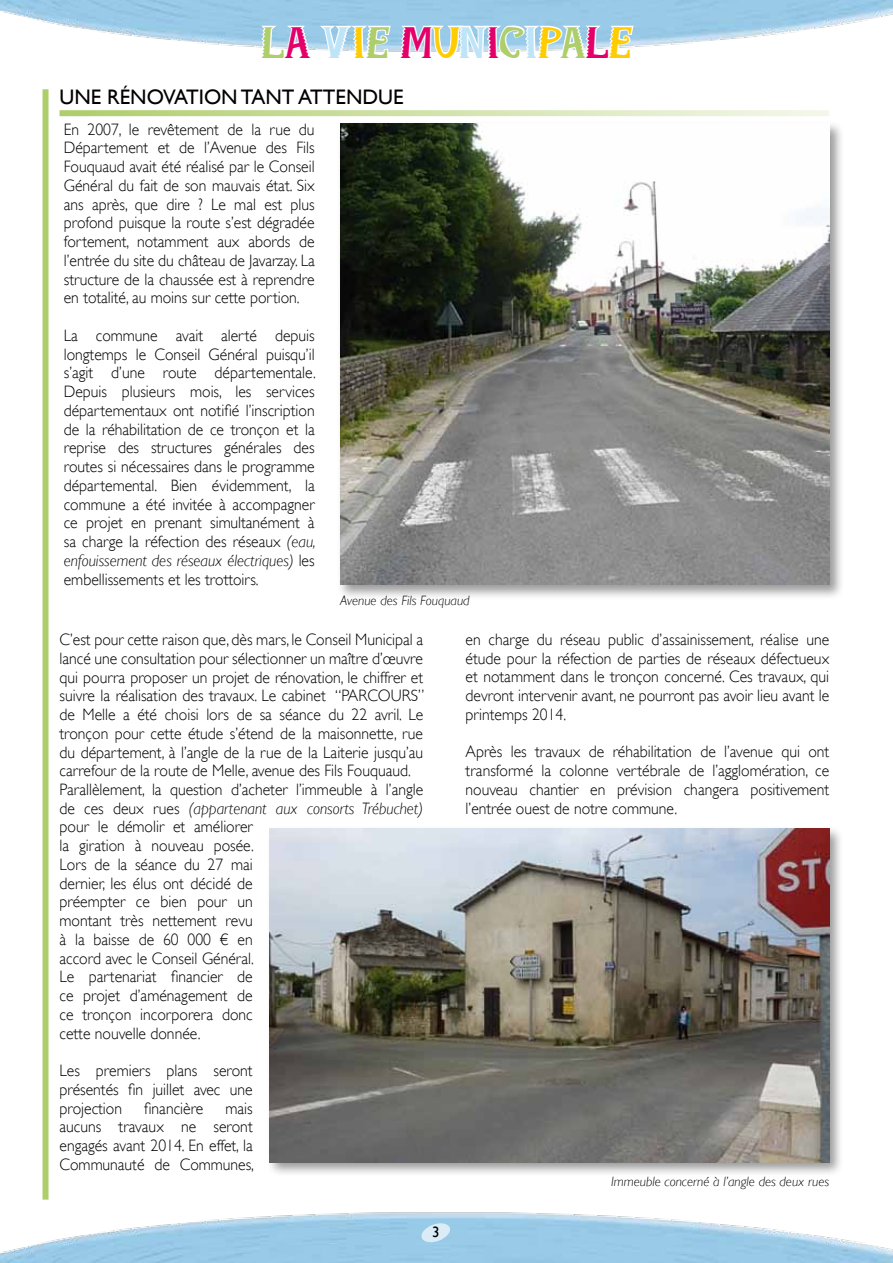
<style>
.page{position:relative;width:893px;height:1263px;background:#fff}
.page>*{position:absolute;margin:0;border:0;box-sizing:border-box;transform-origin:0 0}
.t1{font:800 48px "Maraca";color:#aecd6b}
.t2{font:21px "Gill Sans";color:#000}
.t3{font:300 16.5px/18.8px "Gill Sans";color:#000;text-align:justify;scale:.95 1}
.t4{font:15px "Gill Sans";color:#000}
.t5{font:italic 300 13.5px "Gill Sans";color:#000}
.s1{color:#e3006a}
.s2{color:#bde4f7}
.s3{color:#fecc00}
.s4{font-style:italic}
</style>
<div class="page">
<img style="left:0;top:1212px;width:893px;height:51px">
<img style="left:0;top:0;width:893px;height:47px">
<img style="left:420px;top:1223px;width:31px;height:19px">
<div style="left:43px;top:89px;width:6px;height:1110px;background:#aecd6b"></div>
<svg style="left:60px;top:110px;width:769px;height:6px"></svg>
<svg style="left:256px;top:18px;width:379px;height:34px"></svg>
<div style="left:337px;top:120px;width:507px;height:480px;background:#000;opacity:.4"></div>
<img style="left:340px;top:123px;width:489px;height:462px">
<div style="left:267px;top:825px;width:578px;height:353px;background:#000;opacity:.4"></div>
<img style="left:270px;top:828px;width:559px;height:334px">
<h1 class="t1" style="left:262px;top:18px;width:371px">L<span class="s1">A</span> <span class="s2">V</span><span class="s3">I</span>E <span class="s1">M</span><span class="s3">U</span><span class="s2">N</span><span class="s1">I</span>C<span class="s2">I</span><span class="s3">P</span>A<span class="s1">L</span><span class="s3">E</span></h1>
<p class="t2" style="left:60px;top:84px;width:346px">UNE RÉNOVATION TANT ATTENDUE</p>
<p class="t3" style="left:64px;top:120px;width:266px">En 2007, le revêtement de la rue du Département et de l’Avenue des Fils Fouquaud avait été réalisé par le Conseil Général du fait de son mauvais état. Six ans après, que dire ? Le mal est plus profond puisque la route s’est dégradée fortement, notamment aux abords de l’entrée du site du château de Javarzay. La structure de la chaussée est à reprendre en totalité, au moins sur cette portion.</p>
<p class="t3" style="left:64px;top:326px;width:267px">La commune avait alerté depuis longtemps le Conseil Général puisqu’il s’agit d’une route départementale.<br>Depuis plusieurs mois, les services départementaux ont notifié l’inscription de la réhabilitation de ce tronçon et la reprise des structures générales des routes si nécessaires dans le programme départemental. Bien évidemment, la commune a été invitée à accompagner ce projet en prenant simultanément à sa charge la réfection des réseaux <span class="s4">(eau, enfouissement des réseaux électriques)</span> les embellissements et les trottoirs.</p>
<p class="t5" style="left:340px;top:593px;width:131px">Avenue des Fils Fouquaud</p>
<p class="t3" style="left:60px;top:630px;width:385px;text-align:left">C’est pour cette raison que, dès mars, le Conseil Municipal a lancé une consultation pour sélectionner un maître d’œuvre qui pourra proposer un projet de rénovation, le chiffrer et suivre la réalisation des travaux. Le cabinet “PARCOURS” de Melle a été choisi lors de sa séance du 22 avril. Le tronçon pour cette étude s’étend de la maisonnette, rue du département, à l’angle de la rue de la Laiterie jusqu’au carrefour de la route de Melle, avenue des Fils Fouquaud.<br>Parallèlement, la question d’acheter l’immeuble à l’angle de ces deux rues <span class="s4">(appartenant aux consorts Trébuchet) </span>pour le démolir et améliorer<br>la giration à nouveau posée.<br>Lors de la séance du 27 mai<br>dernier, les élus ont décidé de<br>préempter ce bien pour un<br>montant très nettement revu<br>à la baisse de 60 000 € en<br>accord avec le Conseil Général.<br>Le partenariat financier de<br>ce projet d’aménagement de<br>ce tronçon incorporera donc<br>cette nouvelle donnée.</p>
<p class="t3" style="left:60px;top:1061px;width:205px">Les premiers plans seront présentés fin juillet avec une projection</p>
<p class="t3" style="left:144px;top:1099px;width:64px">financière</p>
<p class="t3" style="left:60px;top:1099px;width:206px;text-indent:166px">mais aucuns travaux ne seront engagés avant 2014. En effet, la Communauté de Communes,</p>
<p class="t4" style="left:432px;top:1223px;width:9px">3</p>
<p class="t3" style="left:466px;top:630px;width:384px">en charge du réseau public d’assainissement, réalise une étude pour la réfection de parties de réseaux défectueux et notamment dans le tronçon concerné. Ces travaux, qui devront intervenir avant, ne pourront pas avoir lieu avant le printemps 2014.</p>
<p class="t3" style="left:466px;top:742px;width:384px">Après les travaux de réhabilitation de l’avenue qui ont transformé la colonne vertébrale de l’agglomération, ce nouveau chantier en prévision changera positivement l’entrée ouest de notre commune.</p>
<p class="t5" style="left:611px;top:1174px;width:219px">Immeuble concerné à l’angle des deux rues</p>
</div>
